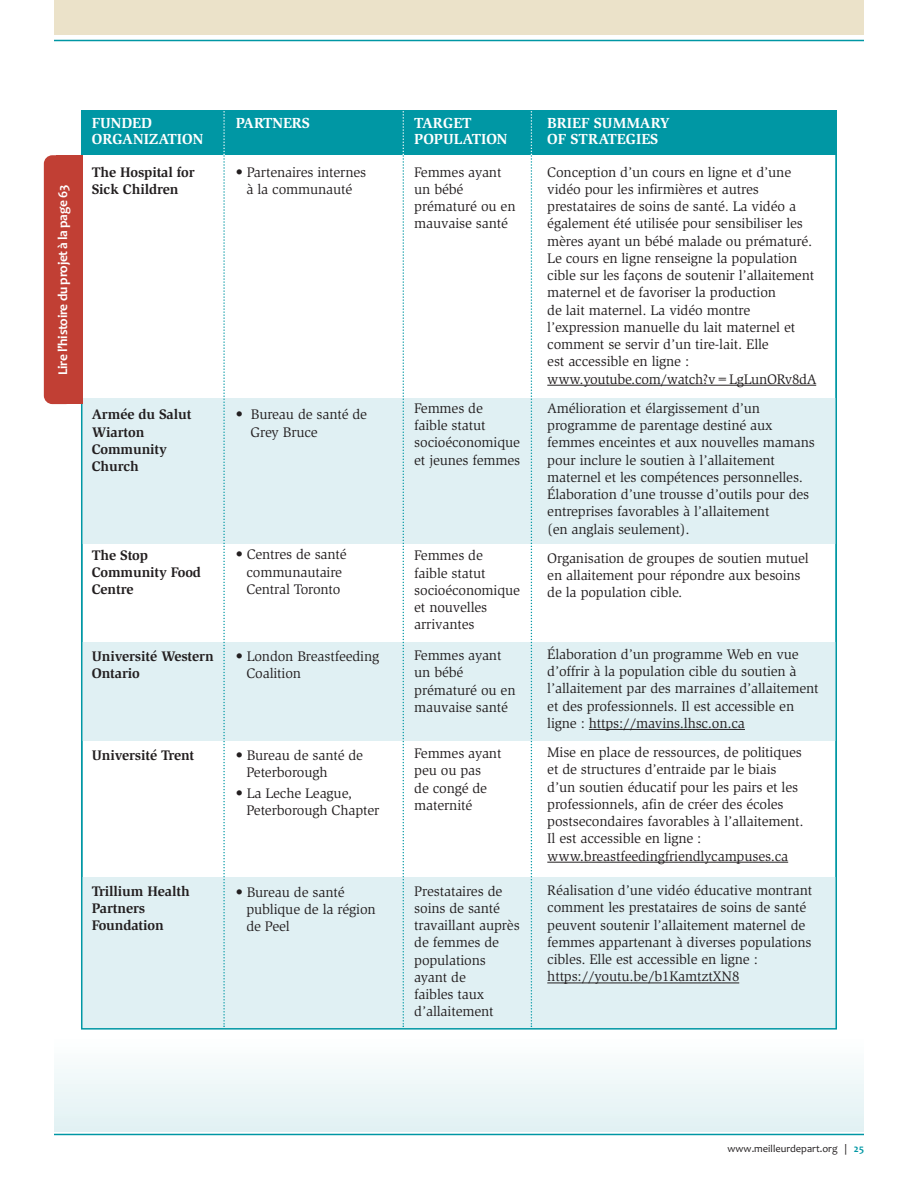
<style>
.page{position:relative;width:918px;height:1188px;background:#fff}
.page>*{position:absolute;margin:0;border:0;box-sizing:border-box;transform-origin:0 0}
.t1{font:700 15px/16.5px "Slimbach";color:#fff}
.t2{font:14.25px/17.2px "Slimbach";letter-spacing:-.01em;color:#231f20}
.t3{font:700 14.25px/17.2px "Slimbach";letter-spacing:-.01em;color:#231f20}
.t4{font:700 13.5px "Candara";letter-spacing:-.025em;color:#fff}
.t5{font:10.5px "Candara";color:#231f20}
.s1{font-weight:700;color:#0097a4}
</style>
<div class="page">
<hr style="left:54px;top:40px;width:810px;height:1px;background:#0097a4">
<div style="left:54px;top:1039px;width:810px;height:92px;background:linear-gradient(to right,#eff8f8,#eff8f8)"></div>
<hr style="left:54px;top:1134px;width:810px;height:1px;background:#0097a4">
<div style="left:54px;top:0;width:810px;height:35px;background:#ebe2c9"></div>
<div style="left:82px;top:398px;width:755px;height:146px;background:#e0f0f3"></div>
<div style="left:82px;top:642px;width:755px;height:98px;background:#e0f0f3"></div>
<div style="left:82px;top:878px;width:755px;height:151px;background:#e0f0f3"></div>
<div style="left:81px;top:111px;width:756px;height:44px;background:#0097a4"></div>
<svg style="left:223px;top:110px;width:2px;height:917px"></svg>
<svg style="left:403px;top:110px;width:1px;height:917px"></svg>
<svg style="left:531px;top:110px;width:1px;height:917px"></svg>
<hr style="left:547px;top:385px;width:269px;height:1px;background:#231f20">
<hr style="left:589px;top:729px;width:156px;height:1px;background:#231f20">
<hr style="left:547px;top:862px;width:241px;height:1px;background:#231f20">
<hr style="left:547px;top:983px;width:192px;height:1px;background:#231f20">
<div style="left:44px;top:155px;width:30px;height:249px;background:#c13f34;border-radius:9px"></div>
<div style="left:56px;top:155px;width:27px;height:249px;background:#c13f34"></div>
<p class="t4" style="left:55px;top:375px;width:192px;rotate:-90deg">Lire l’histoire du projet à la page 63</p>
<p class="t1" style="left:92px;top:116px;width:113px">FUNDED<br>ORGANIZATION</p>
<p class="t3" style="left:92px;top:164px;width:105px">The Hospital for<br>Sick Children</p>
<p class="t3" style="left:92px;top:407px;width:101px">Armée du Salut<br>Wiarton<br>Community<br>Church</p>
<p class="t1" style="left:236px;top:116px;width:76px">PARTNERS</p>
<p class="t2" style="left:236px;top:164px;width:132px;text-align:center">• Partenaires internes à la communauté</p>
<p class="t2" style="left:251px;top:407px;width:118px;text-indent:-15px">• Bureau de santé de<br>Grey Bruce</p>
<p class="t3" style="left:92px;top:547px;width:111px">The Stop<br>Community Food<br>Centre</p>
<p class="t3" style="left:92px;top:649px;width:124px">Université Western<br>Ontario</p>
<p class="t2" style="left:236px;top:547px;width:113px;text-align:center">• Centres de santé communautaire<br>Central Toronto</p>
<p class="t2" style="left:246px;top:648px;width:134px;text-indent:-11px">• London Breastfeeding<br>Coalition</p>
<p class="t3" style="left:92px;top:748px;width:104px">Université Trent</p>
<p class="t3" style="left:92px;top:884px;width:99px">Trillium Health<br>Partners<br>Foundation</p>
<p class="t2" style="left:246px;top:748px;width:118px;text-indent:-11px">• Bureau de santé de<br>Peterborough</p>
<p class="t2" style="left:246px;top:785px;width:134px;text-indent:-11px">• La Leche League,<br>Peterborough Chapter</p>
<p class="t2" style="left:246px;top:885px;width:131px;text-indent:-11px">• Bureau de santé publique de la région de Peel</p>
<p class="t1" style="left:414px;top:116px;width:95px">TARGET<br>POPULATION</p>
<p class="t2" style="left:414px;top:164px;width:103px">Femmes ayant un bébé prématuré ou en mauvaise santé</p>
<p class="t2" style="left:414px;top:400px;width:108px">Femmes de<br>faible statut socioéconomique et jeunes femmes</p>
<p class="t2" style="left:414px;top:548px;width:107px">Femmes de<br>faible statut socioéconomique et nouvelles arrivantes</p>
<p class="t2" style="left:414px;top:648px;width:103px">Femmes ayant un bébé prématuré ou en mauvaise santé</p>
<p class="t2" style="left:414px;top:746px;width:89px">Femmes ayant peu ou pas<br>de congé de maternité</p>
<p class="t2" style="left:414px;top:883px;width:107px">Prestataires de soins de santé travaillant auprès de femmes de populations ayant de<br>faibles taux d’allaitement</p>
<p class="t1" style="left:547px;top:116px;width:124px">BRIEF SUMMARY<br>OF STRATEGIES</p>
<p class="t2" style="left:547px;top:164px;width:271px">Conception d’un cours en ligne et d’une vidéo pour les infirmières et autres prestataires de soins de santé. La vidéo a également été utilisée pour sensibiliser les mères ayant un bébé malade ou prématuré.<br>Le cours en ligne renseigne la population cible sur les façons de soutenir l’allaitement maternel et de favoriser la production<br>de lait maternel. La vidéo montre l’expression manuelle du lait maternel et comment se servir d’un tire-lait. Elle<br>est accessible en ligne : www.youtube.com/watch?v=LgLunORv8dA</p>
<p class="t2" style="left:547px;top:401px;width:269px">Amélioration et élargissement d’un programme de parentage destiné aux femmes enceintes et aux nouvelles mamans pour inclure le soutien à l’allaitement maternel et les compétences personnelles.<br>Élaboration d’une trousse d’outils pour des entreprises favorables à l’allaitement<br>(en anglais seulement).</p>
<p class="t2" style="left:547px;top:551px;width:263px">Organisation de groupes de soutien mutuel en allaitement pour répondre aux besoins de la population cible.</p>
<p class="t2" style="left:547px;top:647px;width:273px">Élaboration d’un programme Web en vue d’offrir à la population cible du soutien à l’allaitement par des marraines d’allaitement et des professionnels. Il est accessible en ligne : https://mavins.lhsc.on.ca</p>
<p class="t2" style="left:547px;top:745px;width:258px">Mise en place de ressources, de politiques et de structures d’entraide par le biais d’un soutien éducatif pour les pairs et les professionnels, afin de créer des écoles postsecondaires favorables à l’allaitement.<br>Il est accessible en ligne : www.breastfeedingfriendlycampuses.ca</p>
<p class="t2" style="left:547px;top:883px;width:266px">Réalisation d’une vidéo éducative montrant comment les prestataires de soins de santé peuvent soutenir l’allaitement maternel de femmes appartenant à diverses populations cibles. Elle est accessible en ligne : https://youtu.be/b1KamtztXN8</p>
<p class="t5" style="left:728px;top:1143px;width:138px">www.meilleurdepart.org | <span class="s1">25</span></p>
</div>
